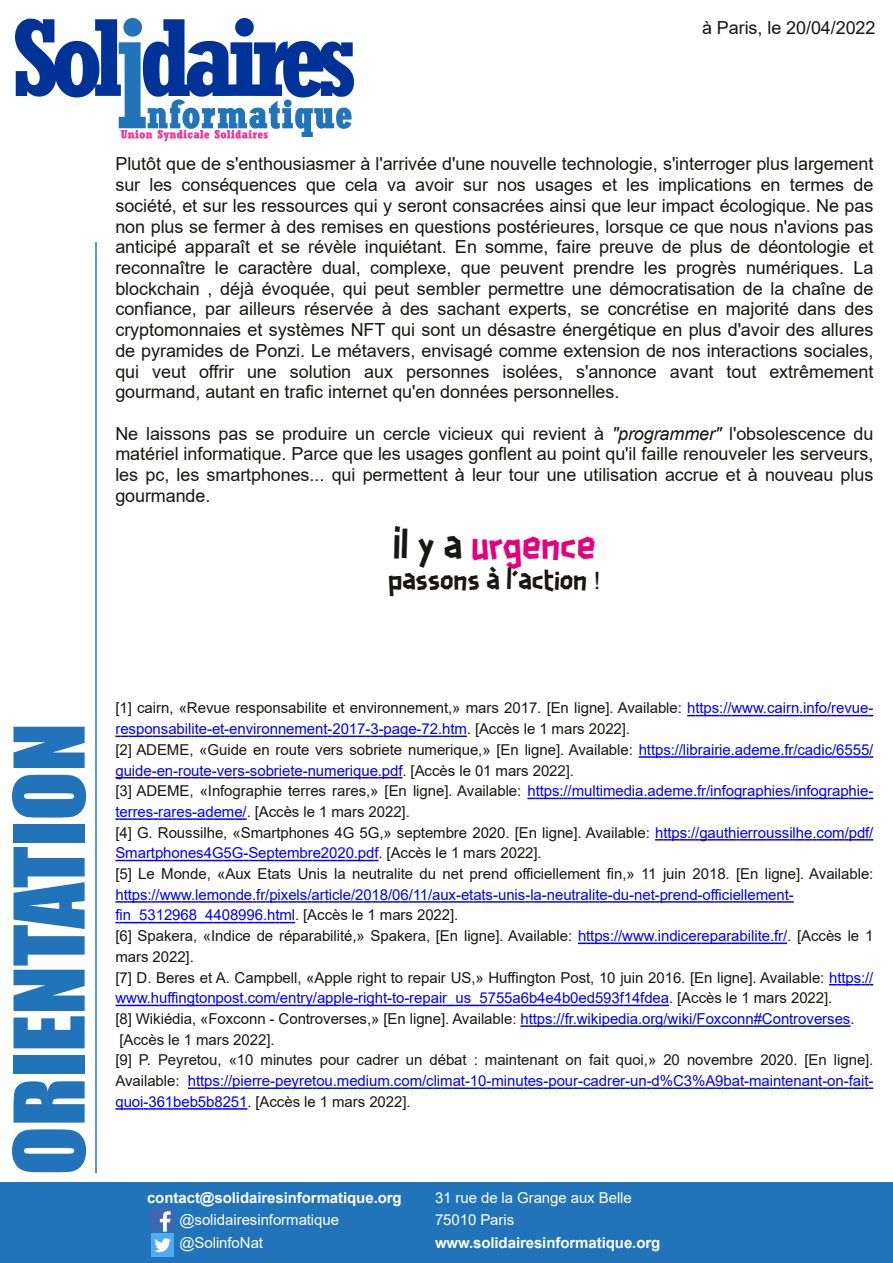
<style>
.page{position:relative;width:893px;height:1263px;background:#fff}
.page>*{position:absolute;margin:0;border:0;box-sizing:border-box;transform-origin:0 0}
.t1{font:90px "Impact";color:#2274ba}
.t2{font:33px "Scotchlidaires";color:#e5007d}
.t3{font:24px "Scotchlidaires";letter-spacing:-.005em;color:#181715}
.t4{font:18px/20.7px "Arial";letter-spacing:-.005em;color:#181715;text-align:justify}
.t5{font:15px/20.7px "Arial";letter-spacing:-.005em;color:#00f}
.t6{font:15px/20.7px "Arial";letter-spacing:-.005em;color:#181715}
.t7{font:15px/22.5px "Arial";letter-spacing:-.005em;color:#fff}
.t8{font:700 15px "Arial";letter-spacing:-.005em;color:#fff}
.s1{font-style:italic}
.s2{color:#181715}
.s3{font-family:"Arial"}
.s4{color:#00f}
</style>
<div class="page">
<svg style="left:15px;top:18px;width:339px;height:123px"></svg>
<div style="left:0;top:1183px;width:893px;height:80px;background:#2274ba"></div>
<svg style="left:150px;top:1208px;width:24px;height:24px"></svg>
<div style="left:151px;top:1233px;width:23px;height:23px;background:#50abf1"></div>
<svg style="left:154px;top:1238px;width:17px;height:14px"></svg>
<hr style="left:95px;top:242px;width:2px;height:931px;background:#2274ba">
<svg style="left:687px;top:715px;width:186px;height:1px"></svg>
<svg style="left:115px;top:735px;width:352px;height:2px"></svg>
<svg style="left:639px;top:756px;width:234px;height:2px"></svg>
<svg style="left:115px;top:777px;width:288px;height:1px"></svg>
<svg style="left:527px;top:798px;width:346px;height:1px"></svg>
<svg style="left:115px;top:818px;width:132px;height:2px"></svg>
<svg style="left:655px;top:839px;width:218px;height:1px"></svg>
<svg style="left:115px;top:860px;width:264px;height:1px"></svg>
<svg style="left:115px;top:901px;width:679px;height:2px"></svg>
<svg style="left:115px;top:922px;width:180px;height:1px"></svg>
<svg style="left:578px;top:942px;width:209px;height:2px"></svg>
<svg style="left:829px;top:984px;width:44px;height:1px"></svg>
<svg style="left:115px;top:1005px;width:554px;height:1px"></svg>
<svg style="left:520px;top:1025px;width:330px;height:2px"></svg>
<svg style="left:188px;top:1087px;width:685px;height:2px"></svg>
<svg style="left:115px;top:1108px;width:132px;height:2px"></svg>
<p class="t4" style="left:702px;top:18px;width:175px">à Paris, le 20/04/2022</p>
<p class="t4" style="left:115px;top:154px;width:759px">Plutôt que de s'enthousiasmer à l'arrivée d'une nouvelle technologie, s'interroger plus largement sur les conséquences que cela va avoir sur nos usages et les implications en termes de société, et sur les ressources qui y seront consacrées ainsi que leur impact écologique. Ne pas non plus se fermer à des remises en questions postérieures, lorsque ce que nous n'avions pas anticipé apparaît et se révèle inquiétant. En somme, faire preuve de plus de déontologie et reconnaître le caractère dual, complexe, que peuvent prendre les progrès numériques. La blockchain , déjà évoquée, qui peut sembler permettre une démocratisation de la chaîne de confiance, par ailleurs réservée à des sachant experts, se concrétise en majorité dans des cryptomonnaies et systèmes NFT qui sont un désastre énergétique en plus d'avoir des allures de pyramides de Ponzi. Le métavers, envisagé comme extension de nos interactions sociales, qui veut offrir une solution aux personnes isolées, s'annonce avant tout extrêmement gourmand, autant en trafic internet qu'en données personnelles.</p>
<p class="t4" style="left:115px;top:423px;width:759px">Ne laissons pas se produire un cercle vicieux qui revient à <span class="s1">"programmer"</span> l'obsolescence du matériel informatique. Parce que les usages gonflent au point qu'il faille renouveler les serveurs, les pc, les smartphones... qui permettent à leur tour une utilisation accrue et à nouveau plus gourmande.</p>
<h2 class="t2" style="left:393px;top:530px;width:204px"><span class="s2">Il y a</span> urgence</h2>
<h3 class="t3" style="left:388px;top:569px;width:213px">passons à l'action <span class="s3">!</span></h3>
<h1 class="t1" style="left:-6px;top:1175px;width:454px;rotate:-90deg">ORIENTATION</h1>
<p class="t6" style="left:115px;top:698px;width:759px">[1] cairn, «Revue responsabilite et environnement,» mars 2017. [En ligne]. Available: <span class="s4">https://www.cairn.info/revue&shy;responsabilite-et-environnement-2017-3-page-72.htm</span>. [Accès le 1 mars 2022].<br>[2] ADEME, «Guide en route vers sobriete numerique,» [En ligne]. Available: <span class="s4">https://librairie.ademe.fr/cadic/6555/ guide-en-route-vers-sobriete-numerique.pdf</span>. [Accès le 01 mars 2022].<br>[3] ADEME, «Infographie terres rares,» [En ligne]. Available: <span class="s4">https://multimedia.ademe.fr/infographies/infographie&shy;terres-rares-ademe/</span>. [Accès le 1 mars 2022].<br>[4] G. Roussilhe, «Smartphones 4G 5G,» septembre 2020. [En ligne]. Available: <span class="s4">https://gauthierroussilhe.com/pdf/ Smartphones4G5G-Septembre2020.pdf</span>. [Accès le 1 mars 2022].<br>[5] Le Monde, «Aux Etats Unis la neutralite du net prend officiellement fin,» 11 juin 2018. [En ligne]. Available:</p>
<p class="t5" style="left:115px;top:884px;width:759px">https://www.lemonde.fr/pixels/article/2018/06/11/aux-etats-unis-la-neutralite-du-net-prend-officiellement&shy;fin_5312968_4408996.html<span class="s2">. [Accès le 1 mars 2022].<br>[6] Spakera, «Indice de réparabilité,» Spakera, [En ligne]. Available:</span> https://www.indicereparabilite.fr/<span class="s2">. [Accès le 1 mars 2022].<br>[7] D. Beres et A. Campbell, «Apple right to repair US,» Huffington Post, 10 juin 2016. [En ligne]. Available:</span> https:// www.huffingtonpost.com/entry/apple-right-to-repair_us_5755a6b4e4b0ed593f14fdea<span class="s2">. [Accès le 1 mars 2022].<br>[8] Wikiédia, «Foxconn - Controverses,» [En ligne]. Available:</span> https://fr.wikipedia.org/wiki/Foxconn#Controverses<span class="s2">. [Accès le 1 mars 2022].<br>[9] P. Peyretou, «10 minutes pour cadrer un débat : maintenant on fait quoi,» 20 novembre 2020. [En ligne].<br>Available:</span> https://pierre-peyretou.medium.com/climat-10-minutes-pour-cadrer-un-d%C3%A9bat-maintenant-on-fait&shy;quoi-361beb5b8251<span class="s2">. [Accès le 1 mars 2022].</span></p>
<p class="t8" style="left:147px;top:1189px;width:256px">contact@solidairesinformatique.org</p>
<p class="t7" style="left:179px;top:1209px;width:161px">@solidairesinformatique @SolinfoNat</p>
<p class="t7" style="left:435px;top:1186px;width:198px">31 rue de la Grange aux Belle<br>75010 Paris</p>
<p class="t8" style="left:435px;top:1234px;width:227px">www.solidairesinformatique.org</p>
</div>
